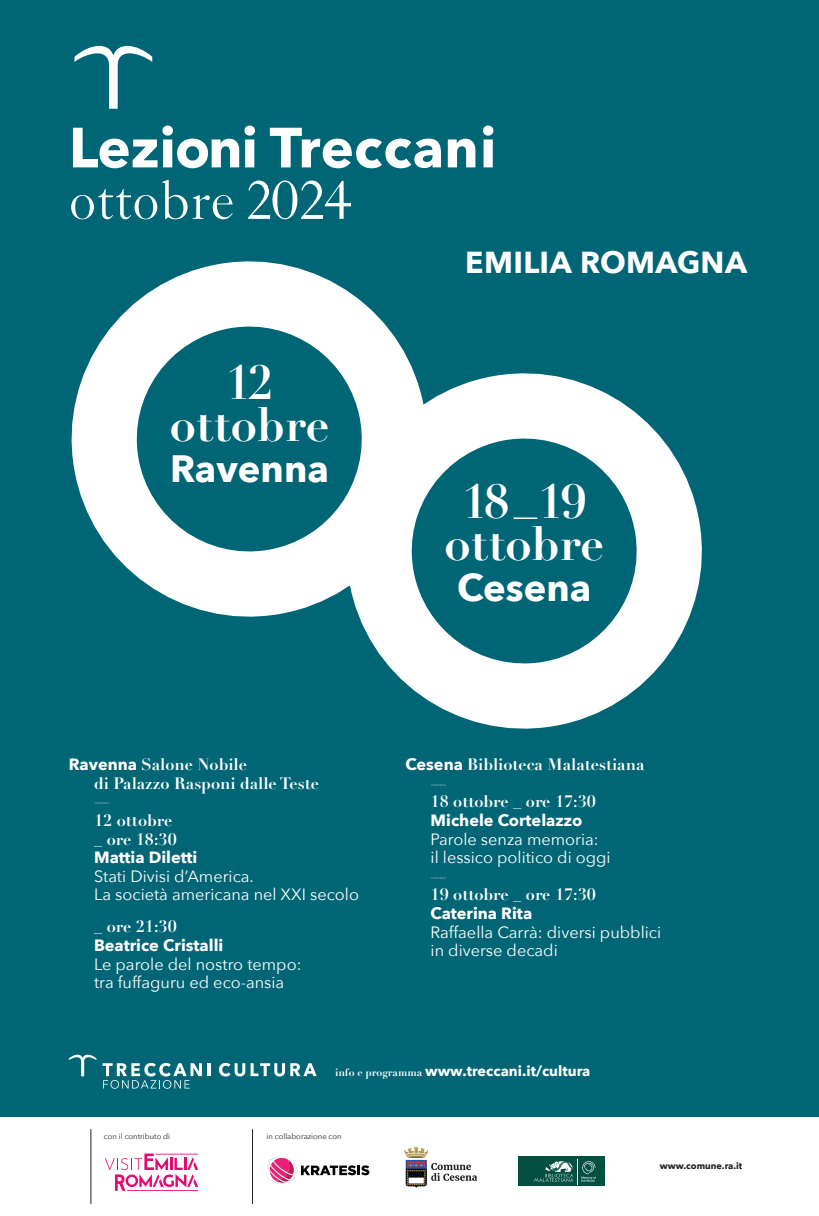
<style>
.page{position:relative;width:819px;height:1216px;background:#fff}
.page>*{position:absolute;margin:0;border:0;box-sizing:border-box;transform-origin:0 0}
.t1{font:56.88px "Treccani Display";color:#fff}
.t2{font:700 56px "Avenir Next";color:#fff}
.t3{font:700 47.07px/42.3px "Didot LT Pro";color:#fff;text-align:center}
.t4{font:700 37.98px "Avenir Next";color:#fff}
.t5{font:700 30.28px "Avenir Next";letter-spacing:.01em;color:#fff}
.t6{font:16.36px/18.6px "Avenir Next";color:#fff}
.t7{font:700 16.36px/18.6px "Didot LT Pro";color:#fff}
.t8{font:700 16.36px "Avenir Next";color:#fff}
.t9{font:16.36px "Avenir Next";color:#729dab}
.t10{font:700 14.44px "Avenir Next";color:#fff}
.t11{font:700 9.19px "Avenir Next";color:#231f20}
.t12{font:7.7px "Avenir Next";color:#231f20}
.s1{font-family:"Avenir Next"}
.s2{font-family:"Didot LT Pro";font-size:10.5px}
</style>
<div class="page">
<div style="left:0;top:0;width:819px;height:1116px;background:#006575"></div>
<svg style="left:382px;top:373px;width:320px;height:356px"></svg>
<svg style="left:74px;top:46px;width:78px;height:63px"></svg>
<svg style="left:102px;top:1062px;width:108px;height:26px"></svg>
<svg style="left:219px;top:1062px;width:98px;height:14px"></svg>
<svg style="left:69px;top:1054px;width:27px;height:22px"></svg>
<svg style="left:71px;top:261px;width:409px;height:396px"></svg>
<svg style="left:267px;top:1157px;width:102px;height:26px"></svg>
<hr style="left:91px;top:1129px;width:1px;height:74px;background:#231f20">
<hr style="left:252px;top:1129px;width:1px;height:74px;background:#231f20">
<svg style="left:105px;top:1153px;width:93px;height:37px"></svg>
<div style="left:518px;top:1156px;width:86px;height:30px;background:#034f40"></div>
<svg style="left:534px;top:1159px;width:62px;height:25px"></svg>
<svg style="left:431px;top:1162px;width:46px;height:18px"></svg>
<img style="left:404px;top:1147px;width:25px;height:40px">
<h2 class="t2" style="left:69px;top:99px;width:429px">Lezioni Treccani</h2>
<h1 class="t1" style="left:69px;top:167px;width:285px">ottobre 2024</h1>
<h3 class="t5" style="left:465px;top:236px;width:283px">EMILIA ROMAGNA</h3>
<h3 class="t3" style="left:170px;top:362px;width:161px">12 ottobre</h3>
<h3 class="t4" style="left:170px;top:436px;width:160px">Ravenna</h3>
<h3 class="t3" style="left:444px;top:481px;width:161px">18 _19 ottobre</h3>
<h3 class="t4" style="left:457px;top:555px;width:136px">Cesena</h3>
<p class="t7" style="left:94px;top:755px;width:226px;text-indent:-25px"><span class="s1">Ravenna</span> Salone Nobile<br>di Palazzo Rasponi dalle Teste</p>
<p class="t9" style="left:94px;top:787px;width:17px">–––</p>
<p class="t7" style="left:94px;top:811px;width:84px">12 ottobre _ ore 18:30</p>
<p class="t8" style="left:94px;top:843px;width:105px">Mattia Diletti</p>
<p class="t6" style="left:94px;top:866px;width:266px">Stati Divisi d’America.<br>La società americana nel XXI secolo</p>
<p class="t7" style="left:94px;top:917px;width:84px">_ ore 21:30</p>
<p class="t8" style="left:94px;top:931px;width:131px">Beatrice Cristalli</p>
<p class="t6" style="left:94px;top:953px;width:209px">Le parole del nostro tempo: tra fuffaguru ed eco-ansia</p>
<p class="t7" style="left:405px;top:755px;width:241px"><span class="s1">Cesena</span> Biblioteca Malatestiana</p>
<p class="t9" style="left:430px;top:769px;width:17px">–––</p>
<p class="t7" style="left:430px;top:792px;width:167px">18 ottobre _ ore 17:30</p>
<p class="t8" style="left:430px;top:806px;width:153px">Michele Cortelazzo</p>
<p class="t6" style="left:430px;top:828px;width:181px">Parole senza memoria: il lessico politico di oggi</p>
<p class="t9" style="left:430px;top:862px;width:17px">–––</p>
<p class="t7" style="left:430px;top:885px;width:167px">19 ottobre _ ore 17:30</p>
<p class="t8" style="left:430px;top:899px;width:103px">Caterina Rita</p>
<p class="t6" style="left:430px;top:921px;width:232px">Raffaella Carrà: diversi pubblici in diverse decadi</p>
<p class="t10" style="left:335px;top:1058px;width:257px"><span class="s2">info e programma</span> www.treccani.it/cultura</p>
<p class="t12" style="left:104px;top:1130px;width:68px">con il contributo di</p>
<p class="t12" style="left:266px;top:1130px;width:77px">in collaborazione con</p>
<p class="t11" style="left:659px;top:1157px;width:84px">www.comune.ra.it</p>
</div>
